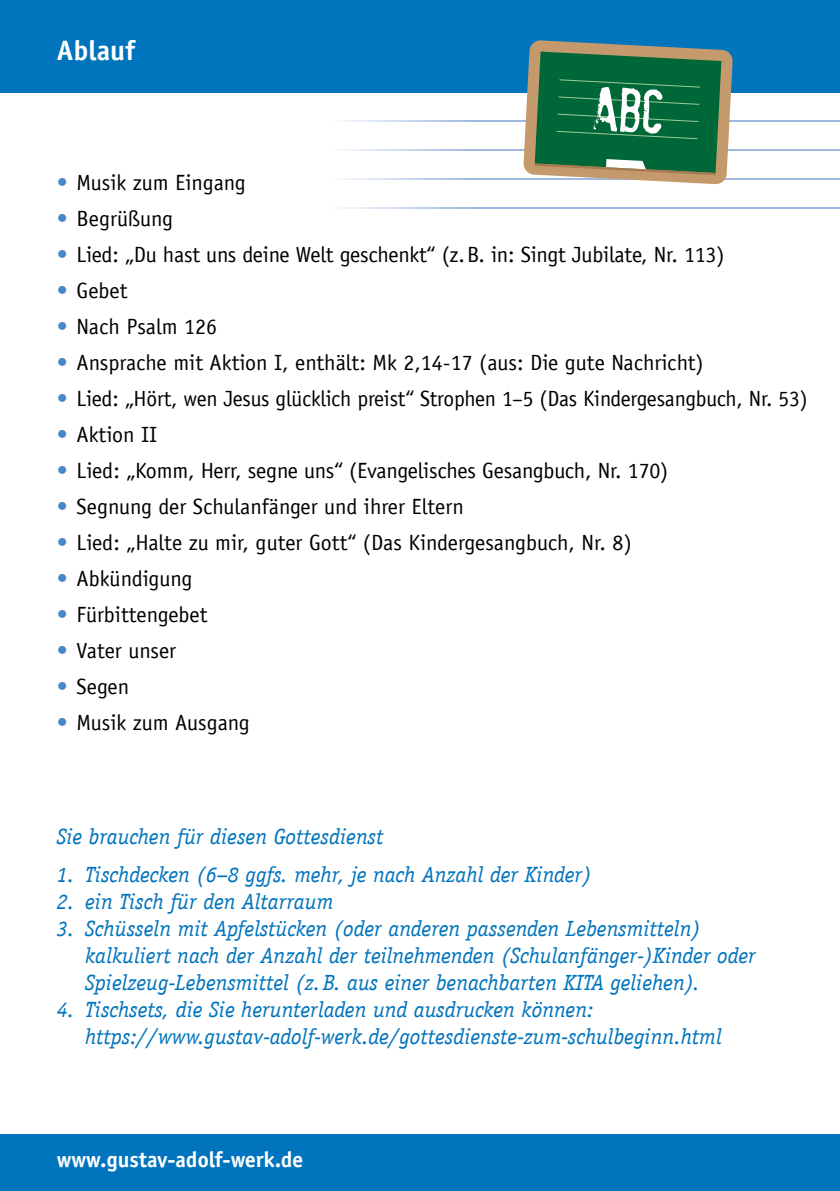
<style>
.page{position:relative;width:840px;height:1191px;background:#fff}
.page>*{position:absolute;margin:0;border:0;box-sizing:border-box;transform-origin:0 0}
.t1{font:700 28px "Officina Sans LT";color:#fff}
.t2{font:22px "Officina Sans LT";letter-spacing:-.01em;color:#000}
.t3{font:italic 22px/27px "Officina Serif LT";color:#0074bc}
.t4{font:700 22px "Officina San ITC";color:#fff}
.s1{color:#4987c6}
</style>
<div class="page">
<hr style="left:839px;top:1134px;width:1px;height:57px;background:#0074bc">
<div style="left:0;top:1134px;width:839px;height:57px;background:#0074bc"></div>
<hr style="left:328px;top:120px;width:511px;height:1px;background:#9fb8e0">
<hr style="left:328px;top:149px;width:511px;height:2px;background:#9fb8e0">
<hr style="left:328px;top:178px;width:511px;height:2px;background:#9fb8e0">
<hr style="left:328px;top:208px;width:511px;height:1px;background:#9fb8e0">
<hr style="left:839px;top:0;width:1px;height:327px;background:#b6c7e7">
<div style="left:0;top:0;width:839px;height:92px;background:#0074bc"></div>
<svg style="left:523px;top:40px;width:209px;height:144px;background:#49845f"></svg>
<p class="t1" style="left:57px;top:33px;width:80px">Ablauf</p>
<p class="t2" style="left:57px;top:170px;width:190px"><span class="s1">•</span> Musik zum Eingang</p>
<p class="t2" style="left:57px;top:206px;width:118px"><span class="s1">•</span> Begrüßung</p>
<p class="t2" style="left:57px;top:242px;width:669px"><span class="s1">•</span> Lied: „Du hast uns deine Welt geschenkt“ (z.B. in: Singt Jubilate, Nr. 113)</p>
<p class="t2" style="left:57px;top:278px;width:72px"><span class="s1">•</span> Gebet</p>
<p class="t2" style="left:57px;top:314px;width:162px"><span class="s1">•</span> Nach Psalm 126</p>
<p class="t2" style="left:57px;top:350px;width:648px"><span class="s1">•</span> Ansprache mit Aktion I, enthält: Mk 2,14-17 (aus: Die gute Nachricht)</p>
<p class="t2" style="left:57px;top:386px;width:752px"><span class="s1">•</span> Lied: „Hört, wen Jesus glücklich preist“ Strophen 1–5 (Das Kindergesangbuch, Nr. 53)</p>
<p class="t2" style="left:57px;top:422px;width:102px"><span class="s1">•</span> Aktion II</p>
<p class="t2" style="left:57px;top:458px;width:612px"><span class="s1">•</span> Lied: „Komm, Herr, segne uns“ (Evangelisches Gesangbuch, Nr. 170)</p>
<p class="t2" style="left:57px;top:494px;width:408px"><span class="s1">•</span> Segnung der Schulanfänger und ihrer Eltern</p>
<p class="t2" style="left:57px;top:530px;width:576px"><span class="s1">•</span> Lied: „Halte zu mir, guter Gott“ (Das Kindergesangbuch, Nr. 8)</p>
<p class="t2" style="left:57px;top:566px;width:137px"><span class="s1">•</span> Abkündigung</p>
<p class="t2" style="left:57px;top:602px;width:152px"><span class="s1">•</span> Fürbittengebet</p>
<p class="t2" style="left:57px;top:638px;width:121px"><span class="s1">•</span> Vater unser</p>
<p class="t2" style="left:57px;top:674px;width:74px"><span class="s1">•</span> Segen</p>
<p class="t2" style="left:57px;top:710px;width:195px"><span class="s1">•</span> Musik zum Ausgang</p>
<p class="t3" style="left:57px;top:823px;width:328px">Sie brauchen für diesen Gottesdienst</p>
<p class="t3" style="left:57px;top:861px;width:536px">1. Tischdecken (6–8 ggfs. mehr, je nach Anzahl der Kinder)</p>
<p class="t3" style="left:57px;top:888px;width:278px">2. ein Tisch für den Altarraum</p>
<p class="t3" style="left:85px;top:915px;width:672px;text-indent:-28px">3. Schüsseln mit Apfelstücken (oder anderen passenden Lebensmitteln) kalkuliert nach der Anzahl der teilnehmenden (Schulanfänger-)Kinder oder<br>Spielzeug-Lebensmittel (z.B. aus einer benachbarten KITA geliehen).</p>
<p class="t3" style="left:85px;top:996px;width:637px;text-indent:-28px">4. Tischsets, die Sie herunterladen und ausdrucken können: https://www.gustav-adolf-werk.de/gottesdienste-zum-schulbeginn.html</p>
<p class="t4" style="left:57px;top:1146px;width:248px">www.gustav-adolf-werk.de</p>
</div>
